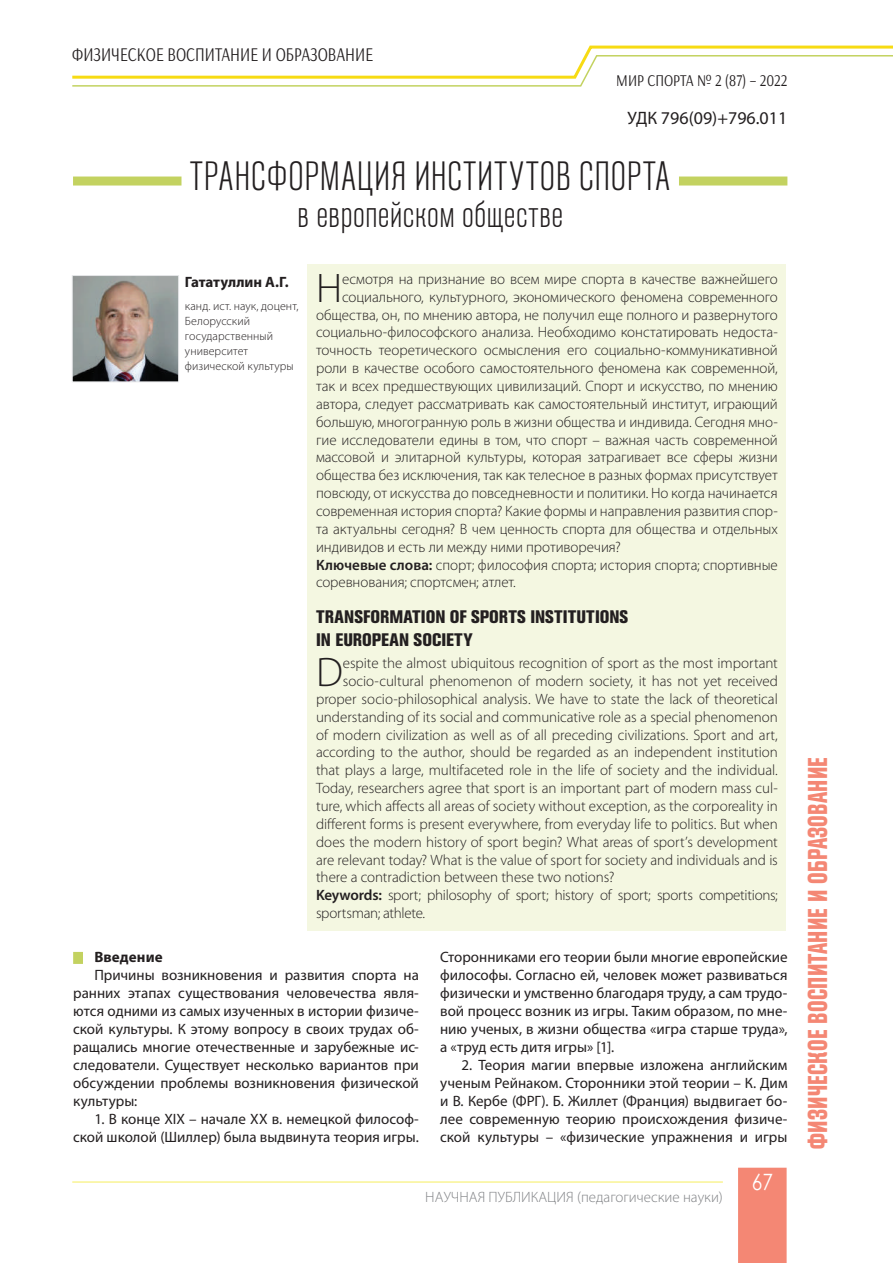
<style>
.page{position:relative;width:893px;height:1263px;background:#fff}
.page>*{position:absolute;margin:0;border:0;box-sizing:border-box;transform-origin:0 0}
.t1{font:300 41.55px "Myriad Pro";color:#231f20}
.t2{font:300 condensed 40.5px "Akzidenz Grotesk Pro";letter-spacing:.015em;color:#231f20}
.t3{font:300 condensed 37.5px "Akzidenz Grotesk Pro";letter-spacing:.005em;color:#231f20}
.t4{font:800 condensed 27px "Akzidenz Grotesk Pro";letter-spacing:.01em;color:#f48774;scale:.8 1}
.t5{font:22.5px "Century Gothic";color:#fff;scale:.85 1}
.t6{font:19.5px "Arsenal";color:#231f20;scale:.8 1}
.t7{font:800 condensed 18px/23px "Akzidenz Grotesk Pro";color:#231f20}
.t8{font:18px "Myriad Pro";color:#231f20}
.t9{font:16.5px "Arsenal";color:#231f20;scale:.85 1}
.t10{font:300 15px "Myriad Pro";letter-spacing:-.005em;color:#231f20}
.t11{font:15px/18px "Myriad Pro";color:#231f20;text-align:justify}
.t12{font:300 15px "Myriad Pro";color:#808285}
.t13{font:700 15px "Myriad Pro";letter-spacing:.005em;color:#231f20}
.t14{font:300 12px/15px "Myriad Pro";letter-spacing:.005em;color:#231f20}
.s1{font-weight:600}
</style>
<div class="page">
<svg style="left:72px;top:45px;width:821px;height:42px"></svg>
<hr style="left:72px;top:1181px;width:651px;height:1px;background:#f7f070">
<div style="left:738px;top:1168px;width:49px;height:95px;background:#f48774"></div>
<div style="left:73px;top:952px;width:10px;height:12px;background:#c3d260"></div>
<div style="left:73px;top:177px;width:714px;height:9px;background:#c3d260"></div>
<div style="left:181px;top:168px;width:498px;height:23px;background:#fff"></div>
<img style="left:74px;top:277px;width:103px;height:103px">
<div style="left:72px;top:275px;width:107px;height:107px;border:1px solid #e6e7e9"></div>
<div style="left:308px;top:264px;width:478px;height:667px;background:#f4f7e1"></div>
<h3 class="t6" style="left:72px;top:43px;width:378px">ФИЗИЧЕСКОЕ ВОСПИТАНИЕ И ОБРАЗОВАНИЕ</h3>
<p class="t9" style="left:616px;top:71px;width:203px">МИР СПОРТА № 2 (87) – 2022</p>
<p class="t8" style="left:628px;top:107px;width:161px">УДК 796(09)+796.011</p>
<h2 class="t2" style="left:190px;top:149px;width:482px">ТРАНСФОРМАЦИЯ ИНСТИТУТОВ СПОРТА</h2>
<h3 class="t3" style="left:297px;top:190px;width:268px">в европейском обществе</h3>
<p class="t13" style="left:185px;top:272px;width:105px">Гататуллин А.Г.</p>
<p class="t14" style="left:185px;top:298px;width:115px">канд. ист. наук, доцент,<br>Белорусский государственный университет физической культуры</p>
<h1 class="t1" style="left:316px;top:263px;width:28px">Н</h1>
<p class="t10" style="left:342px;top:270px;width:437px">есмотря на признание во всем мире спорта в качестве важнейшего</p>
<p class="t10" style="left:342px;top:288px;width:437px">социального, культурного, экономического феномена современного</p>
<p class="t10" style="left:316px;top:306px;width:463px">общества, он, по мнению автора, не получил еще полного и развернутого</p>
<p class="t10" style="left:316px;top:323px;width:463px">социально-философского анализа. Необходимо констатировать недоста-</p>
<p class="t10" style="left:316px;top:341px;width:463px">точность теоретического осмысления его социально-коммуникативной</p>
<p class="t10" style="left:316px;top:359px;width:463px">роли в качестве особого самостоятельного феномена как современной,</p>
<p class="t10" style="left:316px;top:377px;width:463px">так и всех предшествующих цивилизаций. Спорт и искусство, по мнению</p>
<p class="t10" style="left:316px;top:395px;width:463px">автора, следует рассматривать как самостоятельный институт, играющий</p>
<p class="t10" style="left:316px;top:413px;width:463px">большую, многогранную роль в жизни общества и индивида. Сегодня мно-</p>
<p class="t10" style="left:316px;top:431px;width:463px">гие исследователи едины в том, что спорт – важная часть современной</p>
<p class="t10" style="left:316px;top:448px;width:463px">массовой и элитарной культуры, которая затрагивает все сферы жизни</p>
<p class="t10" style="left:316px;top:466px;width:463px">общества без исключения, так как телесное в разных формах присутствует</p>
<p class="t10" style="left:316px;top:484px;width:463px">повсюду, от искусства до повседневности и политики. Но когда начинается</p>
<p class="t10" style="left:316px;top:502px;width:463px">современная история спорта? Какие формы и направления развития спор-</p>
<p class="t10" style="left:316px;top:520px;width:463px">та актуальны сегодня? В чем ценность спорта для общества и отдельных</p>
<p class="t10" style="left:316px;top:538px;width:306px">индивидов и есть ли между ними противоречия?</p>
<p class="t10" style="left:316px;top:555px;width:463px"><span class="s1">Ключевые слова:</span> спорт; философия спорта; история спорта; спортивные</p>
<p class="t10" style="left:316px;top:573px;width:201px">соревнования; спортсмен; атлет.</p>
<p class="t7" style="left:316px;top:605px;width:313px">TRANSFORMATION OF SPORTS INSTITUTIONS<br>IN EUROPEAN SOCIETY</p>
<h1 class="t1" style="left:316px;top:647px;width:28px">D</h1>
<p class="t10" style="left:343px;top:654px;width:436px">espite the almost ubiquitous recognition of sport as the most important</p>
<p class="t10" style="left:343px;top:672px;width:436px">socio-cultural phenomenon of modern society, it has not yet received</p>
<p class="t10" style="left:316px;top:690px;width:463px">proper socio-philosophical analysis. We have to state the lack of theoretical</p>
<p class="t10" style="left:316px;top:708px;width:463px">understanding of its social and communicative role as a special phenomenon</p>
<p class="t10" style="left:316px;top:725px;width:463px">of modern civilization as well as of all preceding civilizations. Sport and art,</p>
<p class="t10" style="left:316px;top:743px;width:463px">according to the author, should be regarded as an independent institution</p>
<p class="t10" style="left:316px;top:761px;width:463px">that plays a large, multifaceted role in the life of society and the individual.</p>
<p class="t10" style="left:316px;top:779px;width:463px">Today, researchers agree that sport is an important part of modern mass cul-</p>
<p class="t10" style="left:316px;top:797px;width:463px">ture, which affects all areas of society without exception, as the corporeality in</p>
<p class="t10" style="left:316px;top:815px;width:463px">different forms is present everywhere, from everyday life to politics. But when</p>
<p class="t10" style="left:316px;top:833px;width:463px">does the modern history of sport begin? What areas of sport’s development</p>
<p class="t10" style="left:316px;top:850px;width:463px">are relevant today? What is the value of sport for society and individuals and is</p>
<p class="t10" style="left:316px;top:868px;width:300px">there a contradiction between these two notions?</p>
<p class="t10" style="left:316px;top:886px;width:463px"><span class="s1">Keywords:</span> sport; philosophy of sport; history of sport; sports competitions;</p>
<p class="t10" style="left:316px;top:904px;width:111px">sportsman; athlete.</p>
<p class="t13" style="left:94px;top:947px;width:70px">Введение</p>
<p class="t11" style="left:73px;top:965px;width:347px;text-indent:21px">Причины возникновения и развития спорта на ранних этапах существования человечества явля&shy;ются одними из самых изученных в истории физиче&shy;ской культуры. К этому вопросу в своих трудах об&shy;ращались многие отечественные и зарубежные ис&shy;следователи. Существует несколько вариантов при обсуждении проблемы возникновения физической культуры:</p>
<p class="t11" style="left:73px;top:1109px;width:347px;text-align:right">1. В конце XIX – начале XX в. немецкой философ&shy;ской школой (Шиллер) была выдвинута теория игры.</p>
<p class="t11" style="left:440px;top:947px;width:349px">Сторонниками его теории были многие европейские философы. Согласно ей, человек может развиваться физически и умственно благодаря труду, а сам трудо&shy;вой процесс возник из игры. Таким образом, по мне&shy;нию ученых, в жизни общества «игра старше труда», а «труд есть дитя игры» [1].</p>
<p class="t11" style="left:440px;top:1055px;width:349px;text-indent:21px">2. Теория магии впервые изложена английским ученым Рейнаком. Сторонники этой теории – К. Дим и В. Кербе (ФРГ). Б. Жиллет (Франция) выдвигает бо&shy;лее современную теорию происхождения физиче&shy;ской культуры – «физические упражнения и игры</p>
<p class="t12" style="left:425px;top:1188px;width:299px">НАУЧНАЯ ПУБЛИКАЦИЯ (педагогические науки)</p>
<h3 class="t5" style="left:752px;top:1166px;width:26px">67</h3>
<h3 class="t4" style="left:800px;top:1149px;width:491px;rotate:-90deg">ФИЗИЧЕСКОЕ ВОСПИТАНИЕ И ОБРАЗОВАНИЕ</h3>
</div>
